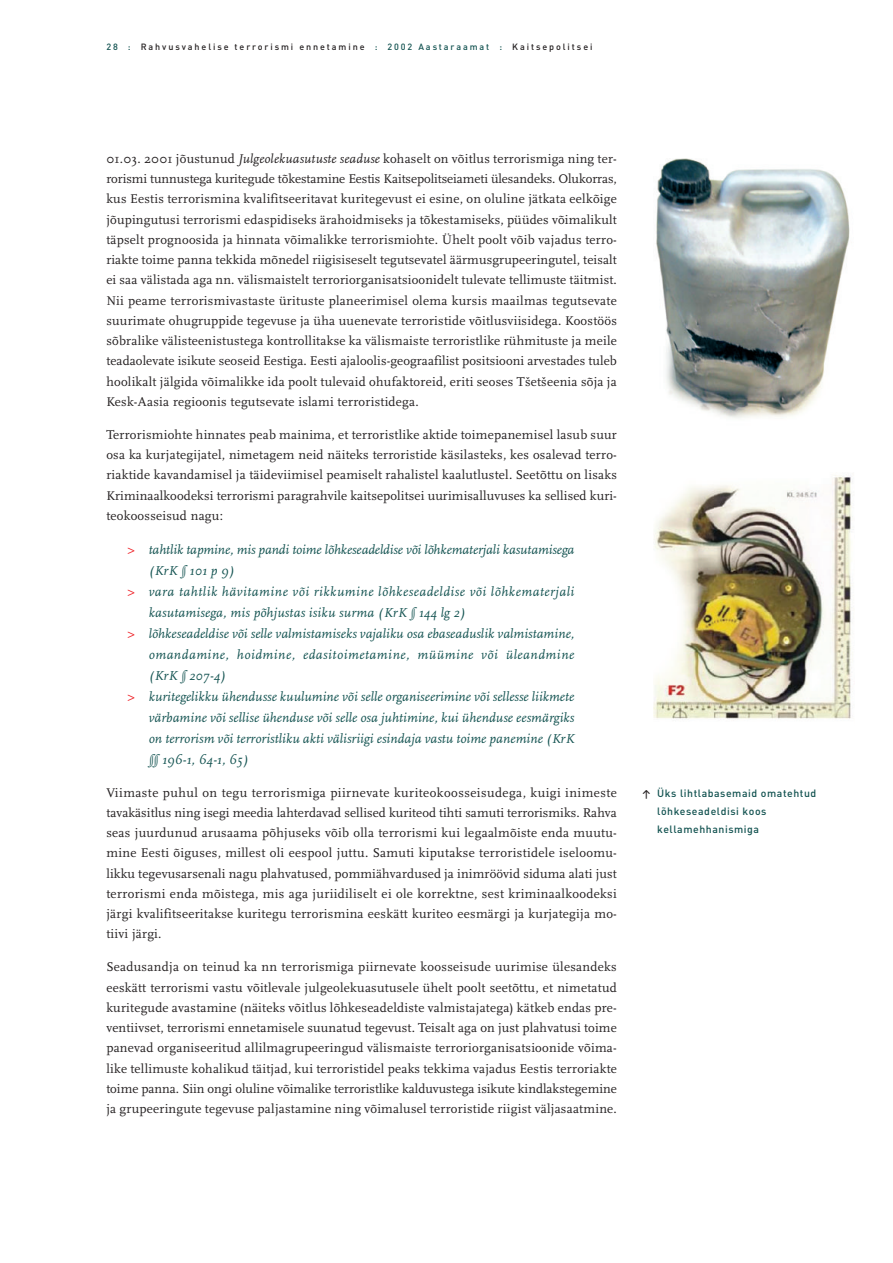
<style>
.page{position:relative;width:893px;height:1263px;background:#fff}
.page>*{position:absolute;margin:0;border:0;box-sizing:border-box;transform-origin:0 0}
.t1{font:italic 13.5px "Scala";letter-spacing:.005em;color:#125250}
.t2{font:italic 13.5px "Scala";letter-spacing:.04em;color:#125250}
.t3{font:13.2px/20.2px "Scala";letter-spacing:.02em;color:#231f20;text-align:justify}
.t4{font:500 10.5px/18px "DIN";letter-spacing:.055em;color:#125250}
.t5{font:500 9px "DIN";letter-spacing:.215em;color:#231f20}
.s1{color:#125250}
.s2{font-style:italic}
.s3{font-family:"Scala Roofs"}
.s4{color:#ee1d23}
.s5{font-family:"Info Text Medium Caps";font-weight:400;color:#231f20}
</style>
<div class="page">
<img style="left:653px;top:475px;width:200px;height:244px">
<img style="left:656px;top:158px;width:194px;height:260px">
<p class="t5" style="left:106px;top:43px;width:487px"><span class="s1">28 :</span> Rahvusvahelise terrorismi ennetamine <span class="s1">: 2002 Aastaraamat :</span> Kaitsepolitsei</p>
<p class="t3" style="left:106px;top:149px;width:512px">01.03. 2001 jõustunud <span class="s2">Julgeolekuasutuste seaduse</span> kohaselt on võitlus terrorismiga ning ter&shy;rorismi tunnustega kuritegude tõkestamine Eestis Kaitsepolitseiameti ülesandeks. Olukorras, kus Eestis terrorismina kvalifitseeritavat kuritegevust ei esine, on oluline jätkata eelkõige jõupingutusi terrorismi edaspidiseks ärahoidmiseks ja tõkestamiseks, püüdes võimalikult täpselt prognoosida ja hinnata võimalikke terrorismiohte. Ühelt poolt võib vajadus terro&shy;riakte toime panna tekkida mõnedel riigisiseselt tegutsevatel äärmusgrupeeringutel, teisalt ei saa välistada aga nn. välismaistelt terroriorganisatsioonidelt tulevate tellimuste täitmist.<br>Nii peame terrorismivastaste ürituste planeerimisel olema kursis maailmas tegutsevate suurimate ohugruppide tegevuse ja üha uuenevate terroristide võitlusviisidega. Koostöös sõbralike välisteenistustega kontrollitakse ka välismaiste terroristlike rühmituste ja meile teadaolevate isikute seoseid Eestiga. Eesti ajaloolis-geograafilist positsiooni arvestades tuleb hoolikalt jälgida võimalikke ida poolt tulevaid ohufaktoreid, eriti seoses T<span class="s3">s</span>et<span class="s3">s</span>eenia sõja ja Kesk-Aasia regioonis tegutsevate islami terroristidega.</p>
<p class="t3" style="left:106px;top:425px;width:512px">Terrorismiohte hinnates peab mainima, et terroristlike aktide toimepanemisel lasub suur osa ka kurjategijatel, nimetagem neid näiteks terroristide käsilasteks, kes osalevad terro&shy;riaktide kavandamisel ja täideviimisel peamiselt rahalistel kaalutlustel. Seetõttu on lisaks Kriminaalkoodeksi terrorismi paragrahvile kaitsepolitsei uurimisalluvuses ka sellised kuri&shy;teokoosseisud nagu:</p>
<p class="t1" style="left:128px;top:544px;width:448px"><span class="s4">&gt;</span> tahtlik tapmine, mis pandi toime lõhkeseadeldise või lõhkematerjali kasutamisega</p>
<p class="t1" style="left:149px;top:565px;width:87px">(KrK § 101 p 9)</p>
<p class="t2" style="left:128px;top:586px;width:448px"><span class="s4">&gt;</span> vara tahtlik hävitamine või rikkumine lõhkeseadeldise või lõhkematerjali</p>
<p class="t1" style="left:149px;top:607px;width:318px">kasutamisega, mis põhjustas isiku surma (KrK § 144 lg 2)</p>
<p class="t1" style="left:128px;top:628px;width:448px"><span class="s4">&gt;</span> lõhkeseadeldise või selle valmistamiseks vajaliku osa ebaseaduslik valmistamine,</p>
<p class="t2" style="left:149px;top:649px;width:427px">omandamine, hoidmine, edasitoimetamine, müümine või üleandmine</p>
<p class="t1" style="left:149px;top:670px;width:79px">(KrK § 207-4)</p>
<p class="t1" style="left:128px;top:691px;width:448px"><span class="s4">&gt;</span> kuritegelikku ühendusse kuulumine või selle organiseerimine või sellesse liikmete</p>
<p class="t1" style="left:149px;top:712px;width:427px">värbamine või sellise ühenduse või selle osa juhtimine, kui ühenduse eesmärgiks</p>
<p class="t1" style="left:149px;top:733px;width:427px">on terrorism või terroristliku akti välisriigi esindaja vastu toime panemine (KrK</p>
<p class="t1" style="left:149px;top:754px;width:101px">§§ 196-1, 64-1, 65)</p>
<p class="t3" style="left:106px;top:783px;width:512px">Viimaste puhul on tegu terrorismiga piirnevate kuriteokoosseisudega, kuigi inimeste tavakäsitlus ning isegi meedia lahterdavad sellised kuriteod tihti samuti terrorismiks. Rahva seas juurdunud arusaama põhjuseks võib olla terrorismi kui legaalmõiste enda muutu&shy;mine Eesti õiguses, millest oli eespool juttu. Samuti kiputakse terroristidele iseloomu&shy;likku tegevusarsenali nagu plahvatused, pommiähvardused ja inimröövid siduma alati just terrorismi enda mõistega, mis aga juriidiliselt ei ole korrektne, sest kriminaalkoodeksi järgi kvalifitseeritakse kuritegu terrorismina eeskätt kuriteo eesmärgi ja kurjategija mo&shy;tiivi järgi.</p>
<p class="t3" style="left:106px;top:958px;width:512px">Seadusandja on teinud ka nn terrorismiga piirnevate koosseisude uurimise ülesandeks eeskätt terrorismi vastu võitlevale julgeolekuasutusele ühelt poolt seetõttu, et nimetatud kuritegude avastamine (näiteks võitlus lõhkeseadeldiste valmistajatega) kätkeb endas pre&shy;ventiivset, terrorismi ennetamisele suunatud tegevust. Teisalt aga on just plahvatusi toime panevad organiseeritud allilmagrupeeringud välismaiste terroriorganisatsioonide võima&shy;like tellimuste kohalikud täitjad, kui terroristidel peaks tekkima vajadus Eestis terroriakte toime panna. Siin ongi oluline võimalike terroristlike kalduvustega isikute kindlakstegemine ja grupeeringute tegevuse paljastamine ning võimalusel terroristide riigist väljasaatmine.</p>
<p class="t4" style="left:657px;top:785px;width:161px;text-indent:-15px"><span class="s5">≥</span> Üks lihtlabasemaid omatehtud lõhkeseadeldisi koos kellamehhanismiga</p>
</div>
